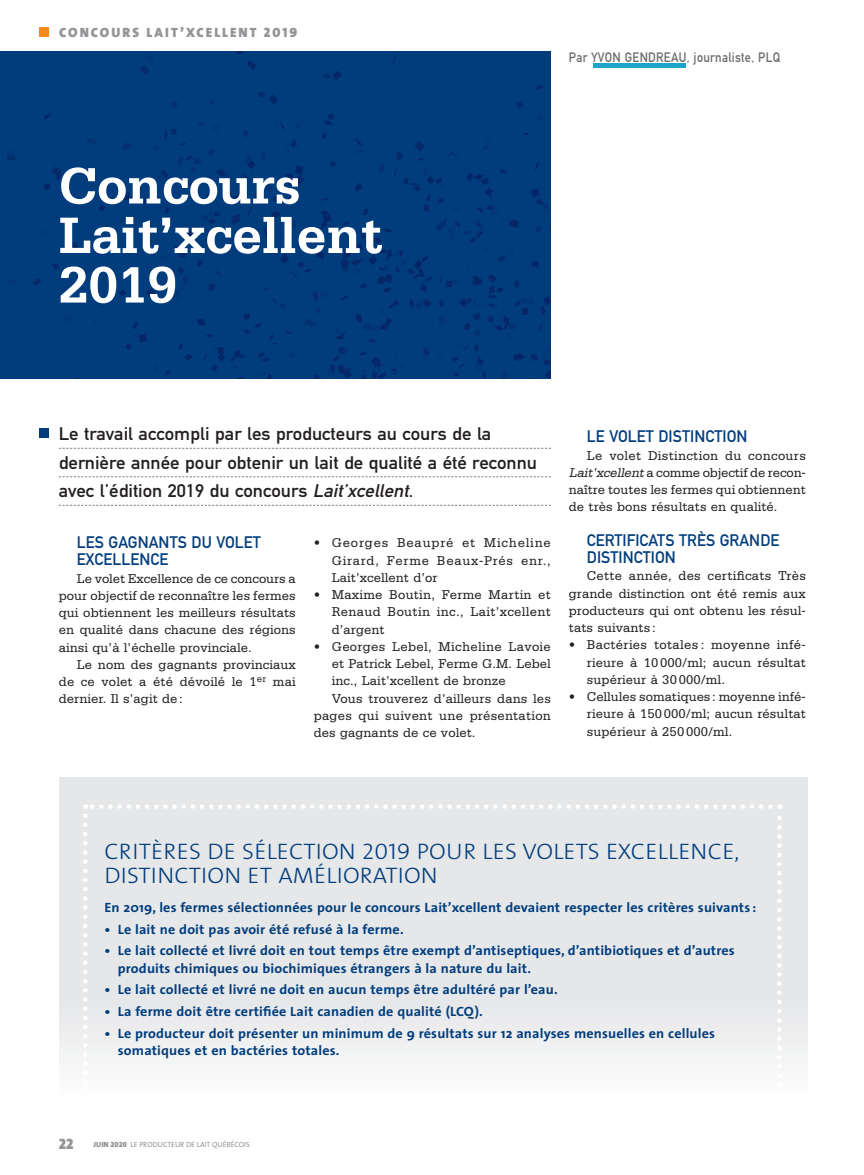
<style>
.page{position:relative;width:864px;height:1175px;background:#fff}
.page>*{position:absolute;margin:0;border:0;box-sizing:border-box;transform-origin:0 0}
.t1{font:700 54px/49.5px "Serifa";letter-spacing:-.01em;color:#fff}
.t2{font:300 22.5px/24px "The Sans";letter-spacing:.01em;color:#013d7d;scale:1.05 1}
.t3{font:18px/28.5px "DIN Mittelschrift";color:#231f20;scale:1.05 1}
.t4{font:16.5px/17.2px "DIN Mittelschrift";letter-spacing:.005em;color:#013d7d}
.t5{font:15px "The Mix Black Caps";color:#939598}
.t6{font:13.5px/17.2px "Serifa";letter-spacing:.005em;color:#231f20;text-align:justify}
.t7{font:700 13.5px/17.2px "The Sans";letter-spacing:.01em;color:#013d7d;scale:1.05 1}
.t8{font:13.5px "DIN Mittelschrift";letter-spacing:.025em;color:#6c6d70;scale:.9 1}
.t9{font:13.5px "Serifa";letter-spacing:.025em;color:#231f20}
.t10{font:900 13.5px "The Sans";letter-spacing:.15em;color:#939598}
.t11{font:7.5px "The Sans";color:#939598}
.s1{font-family:"The Sans Black Caps";font-weight:400}
.s2{font-style:italic}
.s3{font-family:"The Sans Light Caps";font-weight:400}
.s4{font-weight:900}
.s5{font-family:"The Sans Black Expert"}
</style>
<div class="page">
<div style="left:39px;top:28px;width:10px;height:9px;background:#f48b1f"></div>
<div style="left:39px;top:428px;width:10px;height:9px;background:#013d7d"></div>
<div style="left:59px;top:778px;width:748px;height:336px;background:linear-gradient(to bottom,#e0e1e4,#f5f5f6)"></div>
<svg style="left:59px;top:448px;width:492px;height:1px"></svg>
<svg style="left:59px;top:476px;width:492px;height:1px"></svg>
<svg style="left:59px;top:505px;width:492px;height:1px"></svg>
<svg style="left:83px;top:815px;width:5px;height:299px"></svg>
<svg style="left:777px;top:804px;width:4px;height:310px"></svg>
<svg style="left:85px;top:804px;width:685px;height:5px"></svg>
<div style="left:0;top:51px;width:551px;height:327px;background:#013d7d"></div>
<div style="left:593px;top:63px;width:92px;height:5px;background:#1ea3cc"></div>
<p class="t10" style="left:59px;top:27px;width:240px">CONCOURS LAIT’XCELLENT <span class="s1">2019</span></p>
<h1 class="t1" style="left:59px;top:166px;width:325px">Concours<br>Lait’xcellent<br>2019</h1>
<p class="t8" style="left:569px;top:52px;width:236px">Par YVON GENDREAU, journaliste, PLQ</p>
<h3 class="t3" style="left:59px;top:422px;width:457px">Le travail accompli par les producteurs au cours de la dernière année pour obtenir un lait de qualité a été reconnu avec l’édition 2019 du concours <span class="s2">Lait’xcellent</span>.</h3>
<p class="t4" style="left:77px;top:535px;width:186px">LES GAGNANTS DU VOLET<br>EXCELLENCE</p>
<p class="t6" style="left:59px;top:570px;width:238px;text-indent:18px">Le volet Excellence de ce concours a pour objectif de reconnaître les fermes qui obtiennent les meilleurs résultats en qualité dans chacune des régions ainsi qu’à l’échelle provinciale.</p>
<p class="t6" style="left:59px;top:657px;width:238px;text-indent:18px">Le nom des gagnants provinciaux de ce volet a été dévoilé le 1<sup>er</sup> mai dernier. Il s’agit de :</p>
<p class="t6" style="left:332px;top:535px;width:220px;text-indent:-18px">• Georges Beaupré et Micheline Girard, Ferme Beaux-Prés enr., Lait’xcellent d’or</p>
<p class="t6" style="left:332px;top:587px;width:220px;text-indent:-18px">• Maxime Boutin, Ferme Martin et Renaud Boutin inc., Lait’xcellent d’argent</p>
<p class="t9" style="left:314px;top:642px;width:238px">• Georges Lebel, Micheline Lavoie</p>
<p class="t6" style="left:332px;top:656px;width:220px">et Patrick Lebel, Ferme G.M. Lebel</p>
<p class="t6" style="left:332px;top:673px;width:175px">inc., Lait’xcellent de bronze</p>
<p class="t6" style="left:332px;top:691px;width:220px">Vous trouverez d’ailleurs dans les</p>
<p class="t6" style="left:314px;top:708px;width:238px">pages qui suivent une présentation</p>
<p class="t6" style="left:314px;top:725px;width:163px">des gagnants de ce volet.</p>
<p class="t4" style="left:587px;top:429px;width:162px">LE VOLET DISTINCTION</p>
<p class="t6" style="left:569px;top:447px;width:238px;text-indent:18px">Le volet Distinction du concours <span class="s2">Lait’xcellent</span> a comme objectif de recon&shy;naître toutes les fermes qui obtiennent de très bons résultats en qualité.</p>
<p class="t4" style="left:587px;top:533px;width:194px">CERTIFICATS TRÈS GRANDE<br>DISTINCTION</p>
<p class="t6" style="left:569px;top:568px;width:238px;text-indent:18px">Cette année, des certificats Très grande distinction ont été remis aux producteurs qui ont obtenu les résul&shy;tats suivants :</p>
<p class="t6" style="left:587px;top:637px;width:220px;text-indent:-18px">• Bactéries totales : moyenne infé&shy;rieure à 10 000/ml; aucun résultat supérieur à 30 000/ml.</p>
<p class="t6" style="left:587px;top:689px;width:220px;text-indent:-18px">• Cellules somatiques : moyenne infé&shy;rieure à 150 000/ml; aucun résultat supérieur à 250 000/ml.</p>
<h2 class="t2" style="left:104px;top:841px;width:606px">CRITÈRES DE SÉLECTION <span class="s3">2019</span> POUR LES VOLETS EXCELLENCE,<br>DISTINCTION ET AMÉLIORATION</h2>
<p class="t7" style="left:104px;top:900px;width:622px">En 2019, les fermes sélectionnées pour le concours Lait’xcellent devaient respecter les critères suivants :</p>
<p class="t7" style="left:104px;top:922px;width:286px">• Le lait ne doit pas avoir été refusé à la ferme.</p>
<p class="t7" style="left:118px;top:943px;width:589px;text-indent:-14px">• Le lait collecté et livré doit en tout temps être exempt d’antiseptiques, d’antibiotiques et d’autres produits chimiques ou biochimiques étrangers à la nature du lait.</p>
<p class="t7" style="left:104px;top:982px;width:433px">• Le lait collecté et livré ne doit en aucun temps être adultéré par l’eau.</p>
<p class="t7" style="left:104px;top:1004px;width:362px">• La ferme doit être certifiée Lait canadien de qualité (LCQ).</p>
<p class="t7" style="left:118px;top:1026px;width:570px;text-indent:-14px">• Le producteur doit présenter un minimum de 9 résultats sur 12 analyses mensuelles en cellules somatiques et en bactéries totales.</p>
<p class="t5" style="left:59px;top:1138px;width:16px">22</p>
<p class="t11" style="left:94px;top:1141px;width:158px"><span class="s4">JUIN</span> <span class="s5">2020</span> LE PRODUCTEUR DE LAIT QUÉBÉCOIS</p>
</div>
